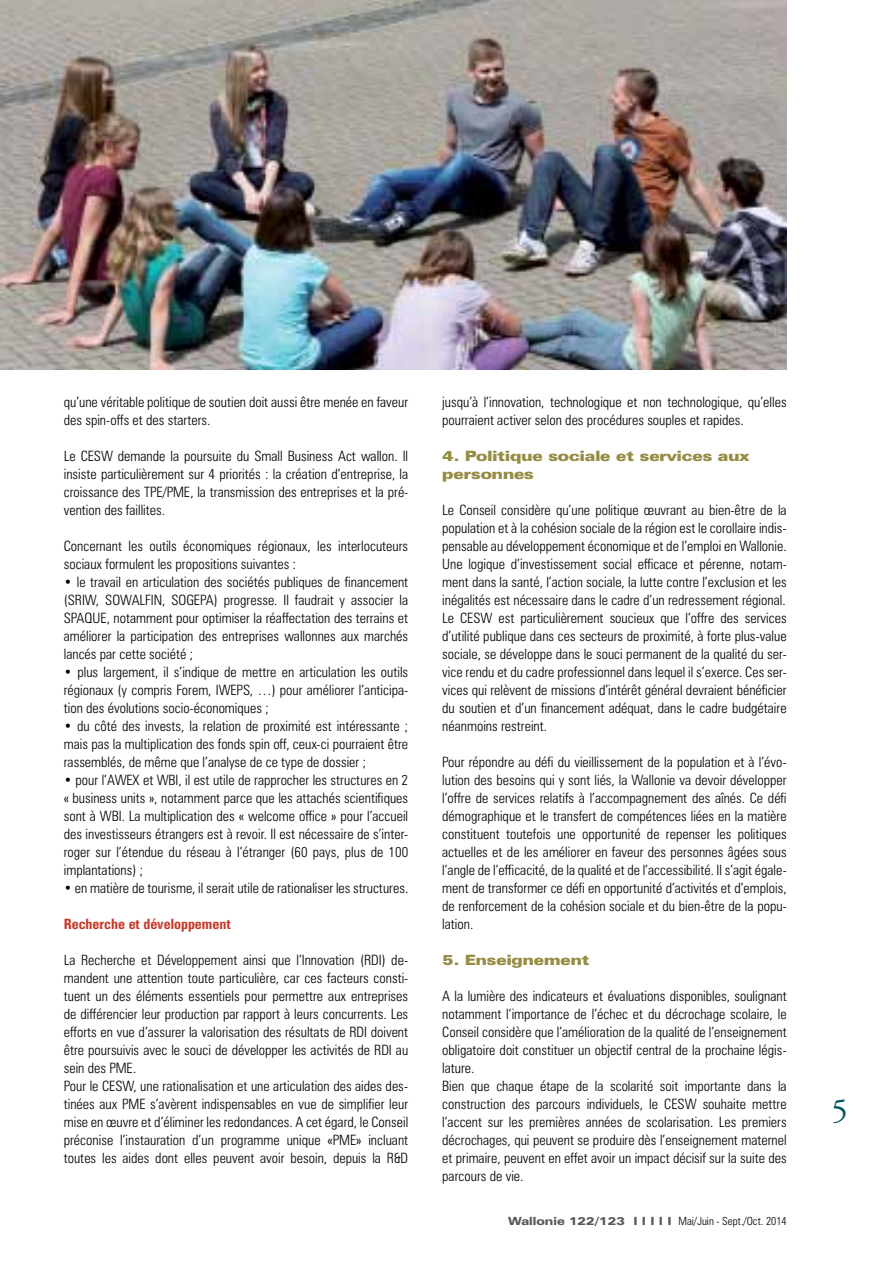
<style>
.page{position:relative;width:893px;height:1263px;background:#fff}
.page>*{position:absolute;margin:0;border:0;box-sizing:border-box;transform-origin:0 0}
.t1{font:33px "Adobe Garamond Pro";color:#00535e}
.t2{font:300 condensed 14.25px/18px "Zurich BT";color:#000;text-align:justify}
.t3{font:900 expanded 14.25px/18px "Zurich BT";color:#968c44}
.t4{font:700 condensed 14.25px "Zurich BT";color:#c33927}
.t5{font:300 condensed 11.25px "Zurich BT";color:#000}
.s1{font-weight:900;font-stretch:expanded;color:#58595b}
</style>
<div class="page">
<img style="left:0;top:0;width:786px;height:370px">
<p class="t2" style="left:64px;top:393px;width:346px">qu’une véritable politique de soutien doit aussi être menée en faveur des spin-offs et des starters.</p>
<p class="t2" style="left:64px;top:447px;width:346px">Le CESW demande la poursuite du Small Business Act wallon. Il insiste particulièrement sur 4 priorités : la création d’entreprise, la croissance des TPE/PME, la transmission des entreprises et la pré&shy;vention des faillites.</p>
<p class="t2" style="left:64px;top:537px;width:346px">Concernant les outils économiques régionaux, les interlocuteurs sociaux formulent les propositions suivantes :</p>
<p class="t2" style="left:64px;top:573px;width:346px">• le travail en articulation des sociétés publiques de financement (SRIW, SOWALFIN, SOGEPA) progresse. Il faudrait y associer la SPAQUE, notamment pour optimiser la réaffectation des terrains et améliorer la participation des entreprises wallonnes aux marchés lancés par cette société ;</p>
<p class="t2" style="left:64px;top:663px;width:346px">• plus largement, il s’indique de mettre en articulation les outils régionaux (y compris Forem, IWEPS, …) pour améliorer l’anticipa&shy;tion des évolutions socio-économiques ;</p>
<p class="t2" style="left:64px;top:717px;width:346px">• du côté des invests, la relation de proximité est intéressante ; mais pas la multiplication des fonds spin off, ceux-ci pourraient être rassemblés, de même que l’analyse de ce type de dossier ;</p>
<p class="t2" style="left:64px;top:771px;width:346px">• pour l’AWEX et WBI, il est utile de rapprocher les structures en 2 « business units », notamment parce que les attachés scientifiques sont à WBI. La multiplication des « welcome office » pour l’accueil des investisseurs étrangers est à revoir. Il est nécessaire de s’inter&shy;roger sur l’étendue du réseau à l’étranger (60 pays, plus de 100 implantations) ;</p>
<p class="t2" style="left:64px;top:879px;width:346px">• en matière de tourisme, il serait utile de rationaliser les structures.</p>
<p class="t4" style="left:64px;top:915px;width:168px">Recherche et développement</p>
<p class="t2" style="left:64px;top:951px;width:346px;text-align:left">La Recherche et Développement ainsi que l’Innovation (RDI) de&shy;mandent une attention toute particulière, car ces facteurs consti&shy;tuent un des éléments essentiels pour permettre aux entreprises de différencier leur production par rapport à leurs concurrents. Les efforts en vue d’assurer la valorisation des résultats de RDI doivent être poursuivis avec le souci de développer les activités de RDI au sein des PME.<br>Pour le CESW, une rationalisation et une articulation des aides des&shy;tinées aux PME s’avèrent indispensables en vue de simplifier leur mise en œuvre et d’éliminer les redondances. A cet égard, le Conseil préconise l’instauration d’un programme unique «PME» incluant toutes les aides dont elles peuvent avoir besoin, depuis la R&amp;D</p>
<p class="t2" style="left:442px;top:393px;width:346px">jusqu’à l’innovation, technologique et non technologique, qu’elles pourraient activer selon des procédures souples et rapides.</p>
<p class="t3" style="left:442px;top:447px;width:308px">4. Politique sociale et services aux personnes</p>
<p class="t2" style="left:442px;top:501px;width:346px">Le Conseil considère qu’une politique œuvrant au bien-être de la population et à la cohésion sociale de la région est le corollaire indis&shy;pensable au développement économique et de l’emploi en Wallonie.<br>Une logique d’investissement social efficace et pérenne, notam&shy;ment dans la santé, l’action sociale, la lutte contre l’exclusion et les inégalités est nécessaire dans le cadre d’un redressement régional.<br>Le CESW est particulièrement soucieux que l’offre des services d’utilité publique dans ces secteurs de proximité, à forte plus-value sociale, se développe dans le souci permanent de la qualité du ser&shy;vice rendu et du cadre professionnel dans lequel il s’exerce. Ces ser&shy;vices qui relèvent de missions d’intérêt général devraient bénéficier du soutien et d’un financement adéquat, dans le cadre budgétaire néanmoins restreint.</p>
<p class="t2" style="left:442px;top:753px;width:346px">Pour répondre au défi du vieillissement de la population et à l’évo&shy;lution des besoins qui y sont liés, la Wallonie va devoir développer l’offre de services relatifs à l’accompagnement des aînés. Ce défi démographique et le transfert de compétences liées en la matière constituent toutefois une opportunité de repenser les politiques actuelles et de les améliorer en faveur des personnes âgées sous l’angle de l’efficacité, de la qualité et de l’accessibilité. Il s’agit égale&shy;ment de transformer ce défi en opportunité d’activités et d’emplois, de renforcement de la cohésion sociale et du bien-être de la popu&shy;lation.</p>
<p class="t3" style="left:442px;top:951px;width:149px">5. Enseignement</p>
<p class="t2" style="left:442px;top:987px;width:346px;text-align:left">A la lumière des indicateurs et évaluations disponibles, soulignant notamment l’importance de l’échec et du décrochage scolaire, le Conseil considère que l’amélioration de la qualité de l’enseignement obligatoire doit constituer un objectif central de la prochaine légis&shy;lature.<br>Bien que chaque étape de la scolarité soit importante dans la construction des parcours individuels, le CESW souhaite mettre l’accent sur les premières années de scolarisation. Les premiers décrochages, qui peuvent se produire dès l’enseignement maternel et primaire, peuvent en effet avoir un impact décisif sur la suite des parcours de vie.</p>
<p class="t5" style="left:508px;top:1214px;width:280px"><span class="s1">Wallonie 122/123 I I I I I</span> Mai/Juin - Sept./Oct. 2014</p>
<p class="t1" style="left:832px;top:1091px;width:18px">5</p>
</div>
